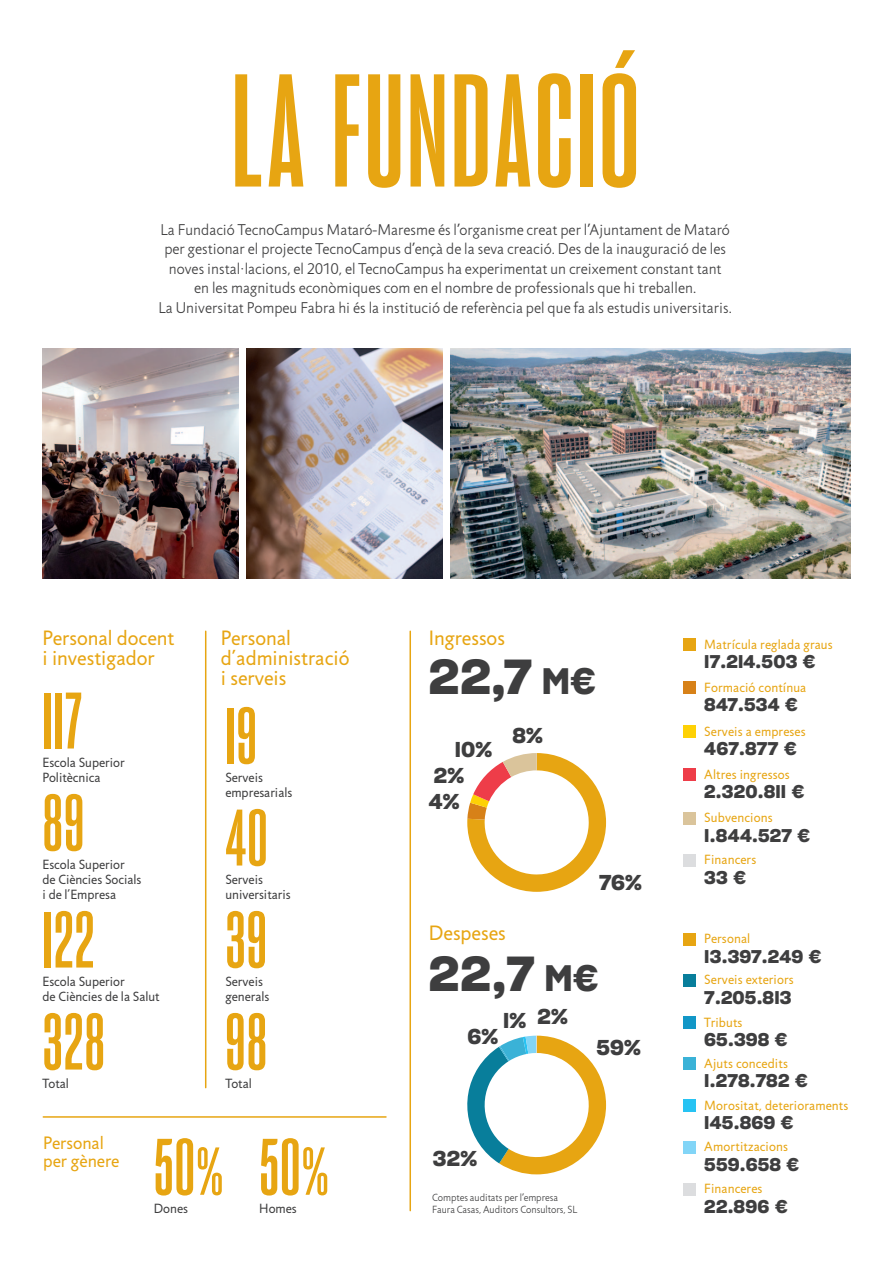
<style>
.page{position:relative;width:893px;height:1263px;background:#fff}
.page>*{position:absolute;margin:0;border:0;box-sizing:border-box;transform-origin:0 0}
.t1{font:156.45px "Sharp Grotesk Sm Bold 10";letter-spacing:.015em;color:#e7a512}
.t2{font:78px "Sharp Grotesk Sm Bold 10";letter-spacing:.015em;color:#e7a512}
.t3{font:48px "Sharp Grotesk Sm Bold 20";color:#3e3e3f}
.t4{font:21px/20.2px "Jigsaw";color:#e7a512}
.t5{font:21px/26px "Sharp Grotesk Sm Bold 20";letter-spacing:.005em;color:#3e3e3f}
.t6{font:18.15px/17.5px "Jigsaw";color:#e7a512}
.t7{font:18px "Sharp Grotesk Sm Bold 20";letter-spacing:.01em;color:#3e3e3f}
.t8{font:300 15.75px/19.5px "Jigsaw";letter-spacing:.005em;color:#3e3e3f;text-align:center}
.t9{font:13.5px "Jigsaw";letter-spacing:.01em;color:#e7a512}
.t10{font:13.5px/15px "Jigsaw";color:#3e3e3f}
.t11{font:300 10.5px/12px "Jigsaw";color:#3e3e3f}
.s1{font-size:36px}
.s2{font-size:66px}
</style>
<div class="page">
<hr style="left:409px;top:631px;width:2px;height:579px;background:#e7a512">
<hr style="left:205px;top:631px;width:1px;height:457px;background:#e7a512">
<div style="left:682px;top:638px;width:13px;height:13px;background:#e7a512"></div>
<div style="left:682px;top:933px;width:13px;height:13px;background:#e7a512"></div>
<div style="left:682px;top:681px;width:13px;height:13px;background:#d78118"></div>
<div style="left:682px;top:974px;width:13px;height:13px;background:#087e9b"></div>
<div style="left:682px;top:725px;width:13px;height:13px;background:#fed105"></div>
<div style="left:682px;top:1016px;width:13px;height:13px;background:#1297c7"></div>
<div style="left:682px;top:768px;width:13px;height:13px;background:#ee3d49"></div>
<div style="left:682px;top:1057px;width:13px;height:13px;background:#3ab2d7"></div>
<div style="left:682px;top:1099px;width:13px;height:13px;background:#27c3f3"></div>
<div style="left:682px;top:1141px;width:13px;height:13px;background:#82d5f7"></div>
<div style="left:682px;top:812px;width:13px;height:13px;background:#dac49b"></div>
<div style="left:682px;top:1182px;width:13px;height:13px;background:#dcdddf"></div>
<div style="left:682px;top:854px;width:13px;height:13px;background:#dcdddf"></div>
<img style="left:43px;top:349px;width:196px;height:229px">
<img style="left:450px;top:349px;width:400px;height:229px">
<img style="left:246px;top:349px;width:197px;height:229px">
<hr style="left:43px;top:1116px;width:343px;height:2px;background:#e7a512">
<svg style="left:467px;top:753px;width:139px;height:139px"></svg>
<svg style="left:467px;top:1036px;width:139px;height:138px"></svg>
<h1 class="t1" style="left:231px;top:37px;width:410px">LA FUNDACIÓ</h1>
<p class="t8" style="left:158px;top:220px;width:575px">La Fundació TecnoCampus Mataró-Maresme és l’organisme creat per l’Ajuntament de Mataró per gestionar el projecte TecnoCampus d’ençà de la seva creació. Des de la inauguració de les noves instal·lacions, el 2010, el TecnoCampus ha experimentat un creixement constant tant<br>en les magnituds econòmiques com en el nombre de professionals que hi treballen.<br>La Universitat Pompeu Fabra hi és la institució de referència pel que fa als estudis universitaris.</p>
<h3 class="t4" style="left:43px;top:628px;width:133px">Personal docent i investigador</h3>
<h3 class="t4" style="left:221px;top:628px;width:130px">Personal d’administració i serveis</h3>
<h3 class="t4" style="left:429px;top:628px;width:78px">Ingressos</h3>
<p class="t9" style="left:704px;top:636px;width:130px">Matrícula reglada graus</p>
<p class="t7" style="left:704px;top:647px;width:113px">I7.2I4.503 €</p>
<h3 class="t3" style="left:429px;top:638px;width:168px">22,7 <span class="s1">M€</span></h3>
<p class="t9" style="left:704px;top:679px;width:104px">Formació contínua</p>
<p class="t7" style="left:704px;top:690px;width:95px">847.534 €</p>
<h2 class="t2" style="left:43px;top:674px;width:41px">II7</h2>
<p class="t10" style="left:43px;top:755px;width:84px">Escola Superior<br>Politècnica</p>
<h2 class="t2" style="left:43px;top:776px;width:43px">89</h2>
<p class="t10" style="left:43px;top:857px;width:100px">Escola Superior<br>de Ciències Socials i de l’Empresa</p>
<h2 class="t2" style="left:43px;top:893px;width:53px">I22</h2>
<p class="t10" style="left:43px;top:974px;width:119px">Escola Superior<br>de Ciències de la Salut</p>
<h2 class="t2" style="left:43px;top:995px;width:64px">328</h2>
<p class="t10" style="left:43px;top:1076px;width:28px">Total</p>
<h2 class="t2" style="left:225px;top:689px;width:33px">I9</h2>
<p class="t10" style="left:225px;top:770px;width:69px">Serveis empresarials</p>
<h2 class="t2" style="left:225px;top:791px;width:44px">40</h2>
<p class="t10" style="left:225px;top:872px;width:67px">Serveis universitaris</p>
<h2 class="t2" style="left:225px;top:893px;width:43px">39</h2>
<p class="t10" style="left:225px;top:974px;width:46px">Serveis generals</p>
<h2 class="t2" style="left:225px;top:995px;width:43px">98</h2>
<p class="t10" style="left:225px;top:1076px;width:28px">Total</p>
<p class="t9" style="left:704px;top:723px;width:103px">Serveis a empreses</p>
<p class="t7" style="left:704px;top:734px;width:94px">467.877 €</p>
<h3 class="t5" style="left:512px;top:721px;width:32px">8%</h3>
<h3 class="t5" style="left:429px;top:735px;width:65px;text-indent:26px">I0%<br>2%<br>4%</h3>
<p class="t9" style="left:704px;top:767px;width:87px">Altres ingressos</p>
<p class="t7" style="left:704px;top:777px;width:101px">2.320.8II €</p>
<p class="t9" style="left:704px;top:810px;width:70px">Subvencions</p>
<p class="t7" style="left:704px;top:821px;width:107px">I.844.527 €</p>
<p class="t9" style="left:704px;top:852px;width:53px">Financers</p>
<h3 class="t5" style="left:599px;top:868px;width:44px">76%</h3>
<p class="t7" style="left:704px;top:863px;width:43px">33 €</p>
<h3 class="t4" style="left:429px;top:923px;width:78px">Despeses</h3>
<p class="t9" style="left:704px;top:931px;width:47px">Personal</p>
<p class="t7" style="left:704px;top:942px;width:118px">I3.397.249 €</p>
<h3 class="t3" style="left:429px;top:934px;width:171px">22,7 <span class="s1">M€</span></h3>
<p class="t9" style="left:704px;top:972px;width:91px">Serveis exteriors</p>
<p class="t7" style="left:704px;top:983px;width:89px">7.205.8I3</p>
<h3 class="t5" style="left:503px;top:1004px;width:66px">I% 2%</h3>
<p class="t9" style="left:704px;top:1014px;width:40px">Tributs</p>
<p class="t7" style="left:704px;top:1025px;width:85px">65.398 €</p>
<h3 class="t5" style="left:467px;top:1022px;width:32px">6%</h3>
<h3 class="t5" style="left:597px;top:1033px;width:46px">59%</h3>
<p class="t9" style="left:704px;top:1056px;width:85px">Ajuts concedits</p>
<p class="t7" style="left:704px;top:1066px;width:105px">I.278.782 €</p>
<p class="t9" style="left:704px;top:1098px;width:145px">Morositat, deterioraments</p>
<p class="t7" style="left:704px;top:1108px;width:90px">I45.869 €</p>
<p class="t9" style="left:704px;top:1139px;width:85px">Amortitzacions</p>
<p class="t7" style="left:704px;top:1150px;width:96px">559.658 €</p>
<p class="t6" style="left:43px;top:1135px;width:78px">Personal per gènere</p>
<h2 class="t2" style="left:154px;top:1120px;width:71px">50<span class="s2">%</span></h2>
<p class="t10" style="left:154px;top:1201px;width:36px">Dones</p>
<h2 class="t2" style="left:259px;top:1120px;width:71px">50<span class="s2">%</span></h2>
<p class="t10" style="left:259px;top:1201px;width:39px">Homes</p>
<h3 class="t5" style="left:433px;top:1144px;width:46px">32%</h3>
<p class="t9" style="left:704px;top:1181px;width:60px">Financeres</p>
<p class="t7" style="left:704px;top:1192px;width:85px">22.896 €</p>
<p class="t11" style="left:432px;top:1191px;width:147px">Comptes auditats per l’empresa<br>Faura Casas, Auditors Consultors, SL</p>
</div>
